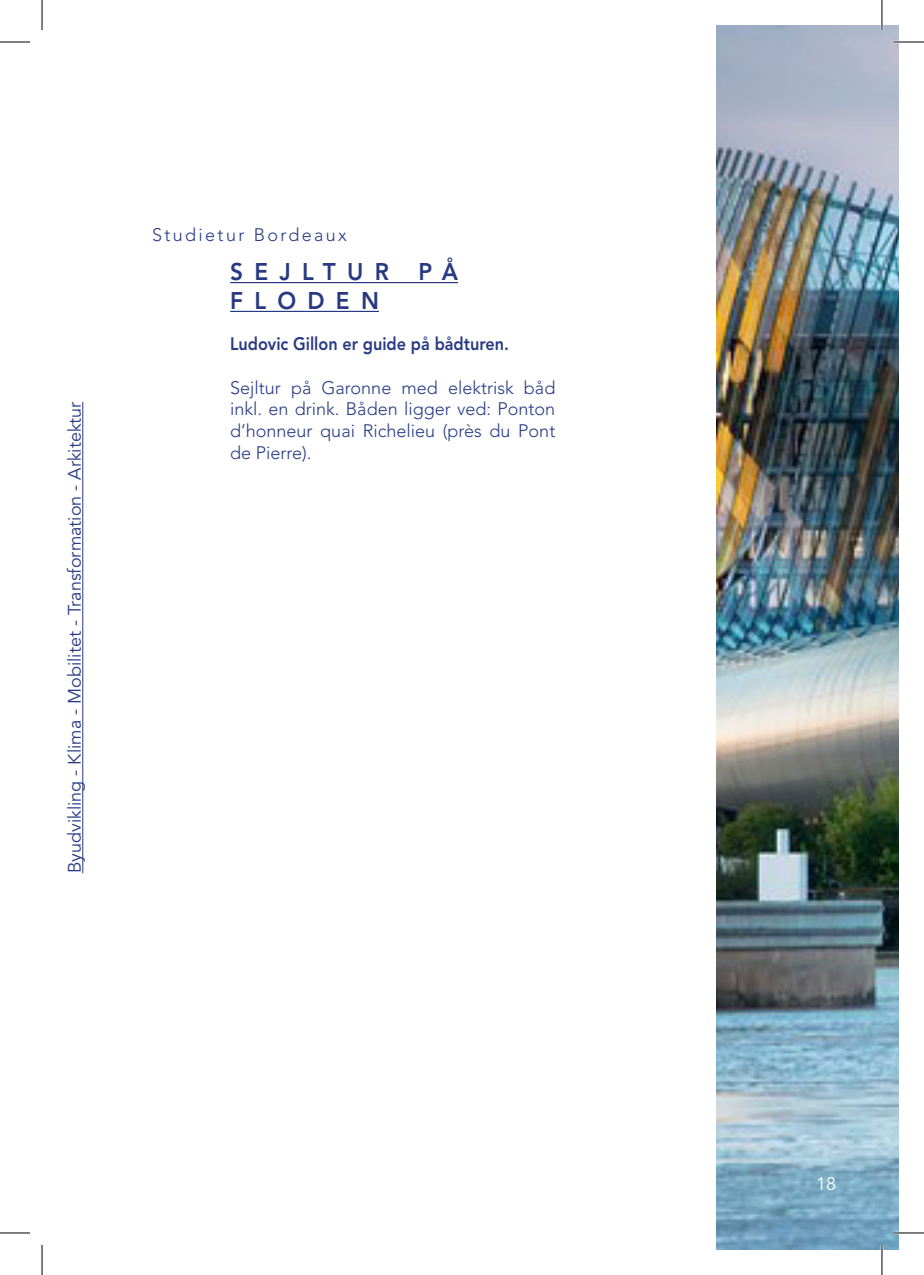
<style>
.page{position:relative;width:924px;height:1275px;background:#fff}
.page>*{position:absolute;margin:0;border:0;box-sizing:border-box;transform-origin:0 0}
.t1{font:800 24px "Avenir LT Std";letter-spacing:.5em;color:#283983;scale:.94 1}
.t2{font:300 18px/21.6px "Avenir LT Std";color:#283983;text-align:justify}
.t3{font:18px "Avenir LT Std";color:#283983}
.t4{font:800 18px "Avenir LT Std";color:#283983;scale:.9 1}
.t5{font:300 18px "Avenir LT Std";letter-spacing:.13em;color:#283983}
.t6{font:18px "Avenir LT Std";color:#fff}
</style>
<div class="page">
<img style="left:716px;top:25px;width:182px;height:1225px">
<hr style="left:82px;top:402px;width:1px;height:471px;background:#283983">
<hr style="left:230px;top:282px;width:228px;height:1px;background:#283983">
<hr style="left:230px;top:311px;width:149px;height:1px;background:#283983">
<hr style="left:893px;top:41px;width:30px;height:2px;background:#fff">
<hr style="left:893px;top:1231px;width:30px;height:3px;background:#fff">
<hr style="left:880px;top:0;width:2px;height:30px;background:#fff">
<hr style="left:880px;top:1245px;width:2px;height:30px;background:#fff">
<hr style="left:0;top:42px;width:30px;height:1px;background:#000">
<hr style="left:893px;top:42px;width:30px;height:1px;background:#000">
<hr style="left:0;top:1232px;width:30px;height:1px;background:#000">
<hr style="left:893px;top:1232px;width:30px;height:1px;background:#000">
<hr style="left:42px;top:0;width:1px;height:30px;background:#000">
<hr style="left:42px;top:1245px;width:1px;height:30px;background:#000">
<hr style="left:881px;top:0;width:1px;height:30px;background:#000">
<hr style="left:881px;top:1245px;width:1px;height:30px;background:#000">
<p class="t3" style="left:64px;top:873px;width:473px;rotate:-90deg">Byudvikling - Klima - Mobilitet - Transformation - Arkitektur</p>
<p class="t5" style="left:152px;top:224px;width:196px">Studietur Bordeaux</p>
<p class="t1" style="left:230px;top:258px;width:244px">SEJLTUR PÅ</p>
<p class="t1" style="left:230px;top:286px;width:160px">FLODEN</p>
<p class="t4" style="left:230px;top:333px;width:311px">Ludovic Gillon er guide på bådturen.</p>
<p class="t2" style="left:230px;top:377px;width:326px">Sejltur på Garonne med elektrisk båd inkl. en drink. Båden ligger ved: Ponton d’honneur quai Richelieu (près du Pont de Pierre).</p>
<p class="t6" style="left:815px;top:1174px;width:22px">18</p>
</div>
